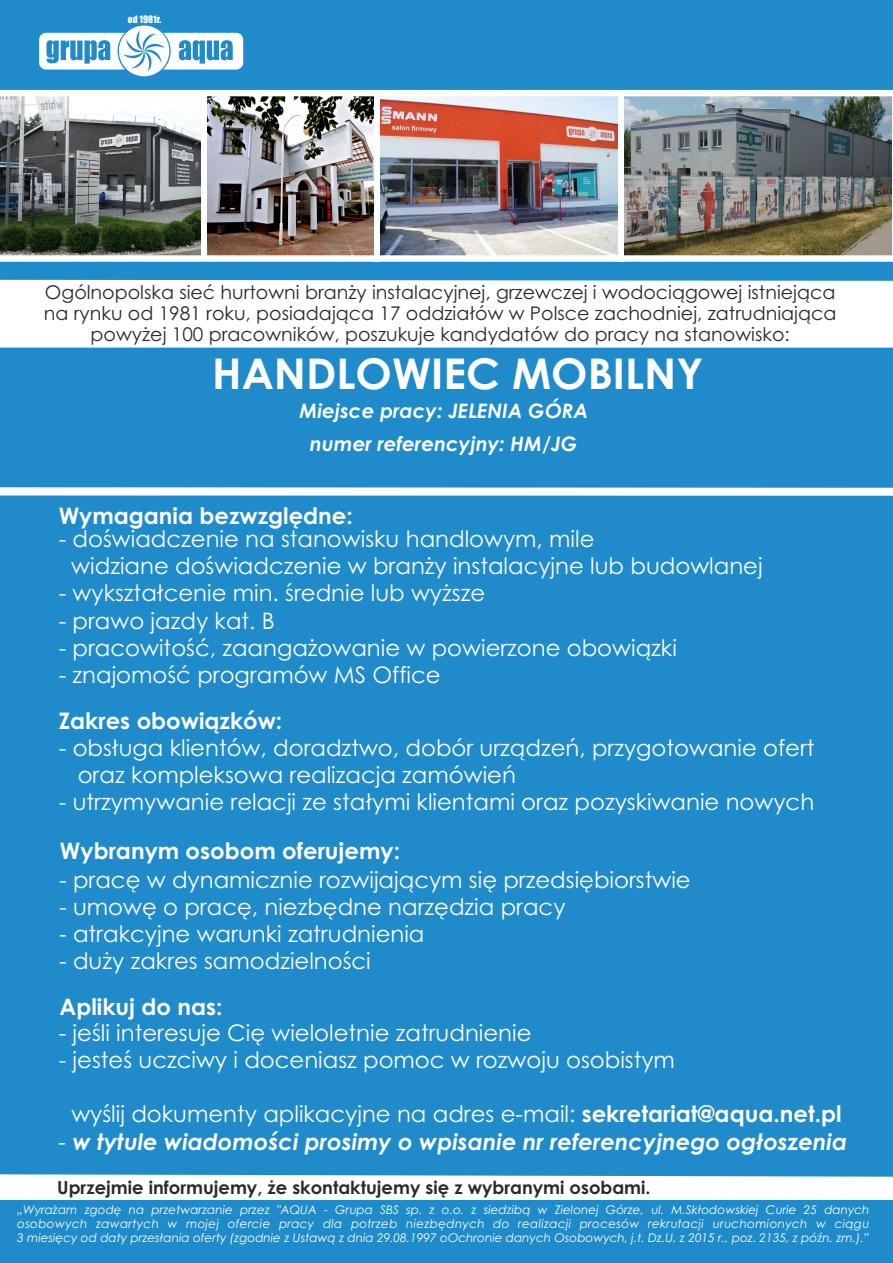
<style>
.page{position:relative;width:893px;height:1263px;background:#fff}
.page>*{position:absolute;margin:0;border:0;box-sizing:border-box;transform-origin:0 0}
.t1{font:700 42.3px "Century Gothic";color:#fefefe}
.t2{font:22.8px/27.2px "Century Gothic";color:#fefefe}
.t3{font:700 22.8px "Century Gothic";color:#fefefe}
.t4{font:italic 700 22.8px "Century Gothic";color:#fefefe}
.t5{font:italic 700 19.95px/33px "Century Gothic";color:#fefefe;text-align:center}
.t6{font:18.9px/20.7px "Century Gothic";color:#2b2a29;text-align:center}
.t7{font:700 18px "Century Gothic";color:#2b2a29}
.t8{font:italic 12px/14.2px "Century Gothic";color:#fefefe;text-align:justify}
.t9{font:9.45px "Impact";color:#fefefe}
.s1{font-weight:700}
.s2{font-weight:400}
</style>
<div class="page">
<div style="left:0;top:495px;width:893px;height:682px;background:#1f8bcb"></div>
<div style="left:0;top:0;width:893px;height:281px;background:#1f8bcb"></div>
<div style="left:0;top:1200px;width:893px;height:63px;background:#1f8bcb"></div>
<img style="left:0;top:96px;width:201px;height:159px">
<img style="left:206px;top:96px;width:168px;height:159px">
<img style="left:379px;top:96px;width:239px;height:159px">
<img style="left:624px;top:96px;width:268px;height:159px">
<svg style="left:0;top:255px;width:893px;height:7px"></svg>
<div style="left:0;top:348px;width:893px;height:140px;background:#1f8bcb"></div>
<div style="left:201px;top:92px;width:5px;height:169px;background:#fefefe"></div>
<div style="left:618px;top:92px;width:6px;height:169px;background:#fefefe"></div>
<svg style="left:39px;top:22px;width:204px;height:58px"></svg>
<div style="left:374px;top:92px;width:5px;height:169px;background:#fefefe"></div>
<svg style="left:0;top:90px;width:893px;height:6px"></svg>
<hr style="left:892px;top:92px;width:1px;height:169px;background:#fefefe">
<p class="t9" style="left:128px;top:16px;width:35px">od 1981r.</p>
<p class="t6" style="left:44px;top:284px;width:794px">Ogólnopolska sieć hurtowni branży instalacyjnej, grzewczej i wodociągowej istniejąca na rynku od 1981 roku, posiadająca 17 oddziałów w Polsce zachodniej, zatrudniająca powyżej 100 pracowników, poszukuje kandydatów do pracy na stanowisko:</p>
<h1 class="t1" style="left:212px;top:357px;width:493px">HANDLOWIEC MOBILNY</h1>
<p class="t5" style="left:299px;top:396px;width:290px">Miejsce pracy: JELENIA GÓRA numer referencyjny: HM/JG</p>
<p class="t3" style="left:59px;top:507px;width:296px">Wymagania bezwzględne:</p>
<p class="t2" style="left:71px;top:527px;width:693px;text-indent:-13px">- doświadczenie na stanowisku handlowym, mile<br>widziane doświadczenie w branży instalacyjne lub budowlanej</p>
<p class="t2" style="left:59px;top:582px;width:428px">- wykształcenie min. średnie lub wyższe</p>
<p class="t2" style="left:59px;top:609px;width:218px">- prawo jazdy kat. B</p>
<p class="t2" style="left:59px;top:636px;width:620px">- pracowitość, zaangażowanie w powierzone obowiązki</p>
<p class="t2" style="left:59px;top:663px;width:383px">- znajomość programów MS Office</p>
<p class="t3" style="left:59px;top:712px;width:225px">Zakres obowiązków:</p>
<p class="t2" style="left:78px;top:736px;width:738px;text-indent:-19px">- obsługa klientów, doradztwo, dobór urządzeń, przygotowanie ofert oraz kompleksowa realizacja zamówień</p>
<p class="t2" style="left:59px;top:791px;width:757px">- utrzymywanie relacji ze stałymi klientami oraz pozyskiwanie nowych</p>
<p class="t3" style="left:60px;top:842px;width:342px">Wybranym osobom oferujemy:</p>
<p class="t2" style="left:59px;top:868px;width:633px">- pracę w dynamicznie rozwijającym się przedsiębiorstwie</p>
<p class="t2" style="left:59px;top:895px;width:508px">- umowę o pracę, niezbędne narzędzia pracy</p>
<p class="t2" style="left:59px;top:922px;width:367px">- atrakcyjne warunki zatrudnienia</p>
<p class="t2" style="left:59px;top:949px;width:313px">- duży zakres samodzielności</p>
<p class="t3" style="left:60px;top:998px;width:164px">Aplikuj do nas:</p>
<p class="t2" style="left:59px;top:1021px;width:474px">- jeśli interesuje Cię wieloletnie zatrudnienie</p>
<p class="t2" style="left:59px;top:1048px;width:618px">- jesteś uczciwy i doceniasz pomoc w rozwoju osobistym</p>
<p class="t2" style="left:71px;top:1103px;width:772px">wyślij dokumenty aplikacyjne na adres e-mail: <span class="s1">sekretariat@aqua.net.pl</span></p>
<p class="t4" style="left:59px;top:1133px;width:790px"><span class="s2">-</span> w tytule wiadomości prosimy o wpisanie nr referencyjnego ogłoszenia</p>
<p class="t7" style="left:57px;top:1180px;width:595px">Uprzejmie informujemy, że skontaktujemy się z wybranymi osobami.</p>
<p class="t8" style="left:17px;top:1203px;width:854px">„Wyrażam zgodę na przetwarzanie przez "AQUA - Grupa SBS sp. z o.o. z siedzibą w Zielonej Górze, ul. M.Skłodowskiej Curie 25 danych osobowych zawartych w mojej ofercie pracy dla potrzeb niezbędnych do realizacji procesów rekrutacji uruchomionych w ciągu 3 miesięcy od daty przesłania oferty (zgodnie z Ustawą z dnia 29.08.1997 oOchronie danych Osobowych, j.t. Dz.U. z 2015 r., poz. 2135, z późn. zm.).”</p>
</div>
